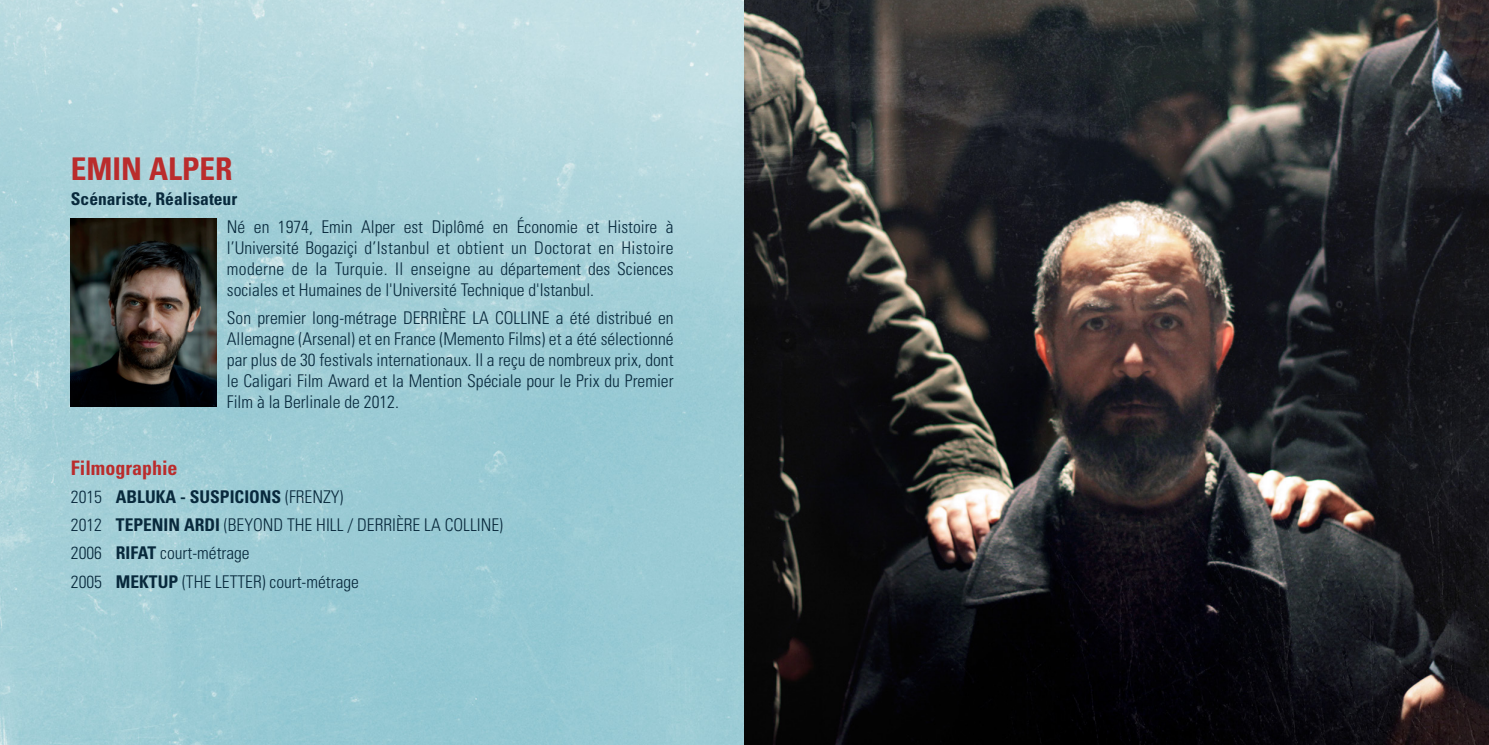
<style>
.page{position:relative;width:1489px;height:745px;background:#fff}
.page>*{position:absolute;margin:0;border:0;box-sizing:border-box;transform-origin:0 0}
.t1{font:700 condensed 31.25px "Univers LT Std";color:#ba2c2c}
.t2{font:700 condensed 20px "Univers LT Std";color:#ba2c2c}
.t3{font:300 condensed 17.5px/21px "Univers";color:#08293c;text-align:justify}
.t4{font:700 condensed 17.5px "Univers LT Std";color:#08293c}
.s1{font-family:"Univers";font-weight:300}
.s2{font-family:"Univers LT Std";font-weight:700}
</style>
<div class="page">
<img style="left:0;top:0;width:744px;height:744px">
<img style="left:744px;top:0;width:744px;height:744px">
<img style="left:71px;top:218px;width:145px;height:188px">
<h1 class="t1" style="left:71px;top:150px;width:163px">EMIN ALPER</h1>
<p class="t4" style="left:71px;top:188px;width:168px">Scénariste, Réalisateur</p>
<p class="t3" style="left:227px;top:216px;width:448px">Né en 1974, Emin Alper est Diplômé en Économie et Histoire à l’Université Bogaziçi d’Istanbul et obtient un Doctorat en Histoire moderne de la Turquie. Il enseigne au département des Sciences sociales et Humaines de l'Université Technique d'Istanbul.</p>
<p class="t3" style="left:227px;top:307px;width:448px">Son premier long-métrage DERRIÈRE LA COLLINE a été distribué en Allemagne (Arsenal) et en France (Memento Films) et a été sélectionné par plus de 30 festivals internationaux. Il a reçu de nombreux prix, dont le Caligari Film Award et la Mention Spéciale pour le Prix du Premier Film à la Berlinale de 2012.</p>
<p class="t2" style="left:71px;top:455px;width:108px">Filmographie</p>
<p class="t4" style="left:71px;top:486px;width:274px"><span class="s1">2015</span> ABLUKA - SUSPICIONS <span class="s1">(FRENZY)</span></p>
<p class="t3" style="left:71px;top:510px;width:433px;line-height:28.1px;text-align:left">2012 <span class="s2">TEPENIN ARDI</span> (BEYOND THE HILL / DERRIÈRE LA COLLINE)<br>2006 <span class="s2">RIFAT</span> court-métrage<br>2005 <span class="s2">MEKTUP</span> (THE LETTER) court-métrage</p>
</div>
